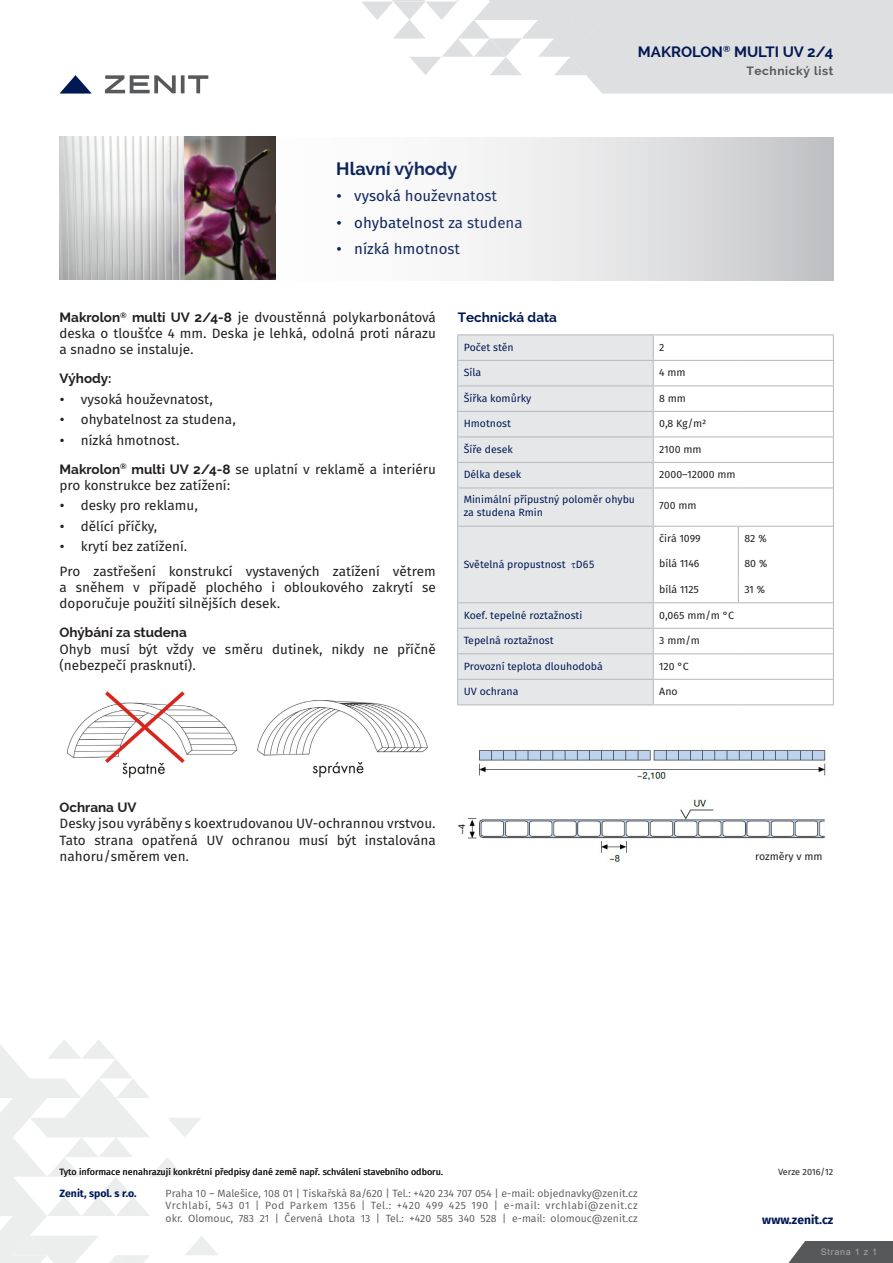
<style>
.page{position:relative;width:893px;height:1263px;background:#fff}
.page>*{position:absolute;margin:0;border:0;box-sizing:border-box;transform-origin:0 0}
.t1{font:700 18px "Raleway";color:#001954}
.t2{font:15px "Fira Sans OT";color:#001954}
.t3{font:700 15px "Raleway";color:#001954}
.Odstavec_9_mez__před{font:13.5px/16.2px "Fira Sans OT";color:#231f20;text-align:justify}
.Použití{font:13.5px/16.2px "Fira Sans OT";color:#231f20}
.Nadpis_odstavce_9{font:700 13.5px "Raleway";color:#231f20}
.Nadpis_nad_tabulkou{font:700 13.5px "Raleway";color:#001954}
.t4{font:700 12px "Raleway";letter-spacing:.05em;color:#57585a}
.www_zenit{font:700 12px "Fira Sans OT";color:#001954}
.Vlastnosti_výčet{font:10.5px/12.6px "Fira Sans OT";color:#001954}
.Paticka_kontaktnich{font:10.5px "Fira Sans";color:#57585a}
.tabulka_regular{font:10.5px "Fira Sans OT";color:#231f20}
.Paticka_kontaktnich-2{font:10.5px "Fira Sans";letter-spacing:.05em;color:#57585a}
.zenit{font:700 10.5px "Fira Sans";color:#001954}
.Odstavec_9_mez_za{font:10.5px "Fira Sans OT";color:#231f20}
.t5{font:9px "Fira Sans OT";color:#231f20}
.Strana{font:9px "Arial";letter-spacing:.08em;color:#a8a9ad}
.s1{font-family:"Raleway";font-weight:700}
</style>
<div class="page">
<svg style="left:362px;top:0;width:531px;height:94px"></svg>
<svg style="left:105px;top:75px;width:103px;height:18px"></svg>
<svg style="left:60px;top:75px;width:32px;height:19px"></svg>
<svg style="left:0;top:1040px;width:218px;height:223px"></svg>
<svg style="left:788px;top:1241px;width:17px;height:22px"></svg>
<div style="left:805px;top:1241px;width:87px;height:22px;background:#57585a"></div>
<svg style="left:470px;top:137px;width:363px;height:143px"></svg>
<img style="left:60px;top:136px;width:216px;height:144px">
<div style="left:458px;top:335px;width:195px;height:369px;background:#e6e7e9"></div>
<hr style="left:457px;top:436px;width:196px;height:1px;background:#bcbdc0">
<hr style="left:653px;top:436px;width:85px;height:1px;background:#bcbdc0">
<hr style="left:738px;top:436px;width:96px;height:1px;background:#bcbdc0">
<hr style="left:457px;top:462px;width:196px;height:1px;background:#bcbdc0">
<hr style="left:653px;top:462px;width:85px;height:1px;background:#bcbdc0">
<hr style="left:738px;top:462px;width:96px;height:1px;background:#bcbdc0">
<hr style="left:457px;top:487px;width:196px;height:1px;background:#bcbdc0">
<hr style="left:653px;top:487px;width:85px;height:1px;background:#bcbdc0">
<hr style="left:738px;top:487px;width:96px;height:1px;background:#bcbdc0">
<hr style="left:653px;top:679px;width:85px;height:1px;background:#bcbdc0">
<hr style="left:738px;top:679px;width:96px;height:1px;background:#bcbdc0">
<hr style="left:457px;top:602px;width:196px;height:1px;background:#bcbdc0">
<hr style="left:457px;top:679px;width:196px;height:1px;background:#bcbdc0">
<hr style="left:457px;top:628px;width:196px;height:1px;background:#bcbdc0">
<hr style="left:457px;top:653px;width:196px;height:1px;background:#bcbdc0">
<hr style="left:457px;top:360px;width:196px;height:1px;background:#bcbdc0">
<hr style="left:457px;top:385px;width:196px;height:1px;background:#bcbdc0">
<hr style="left:457px;top:411px;width:196px;height:1px;background:#bcbdc0">
<hr style="left:653px;top:334px;width:85px;height:1px;background:#bcbdc0">
<hr style="left:738px;top:334px;width:96px;height:1px;background:#bcbdc0">
<hr style="left:653px;top:360px;width:85px;height:1px;background:#bcbdc0">
<hr style="left:738px;top:360px;width:96px;height:1px;background:#bcbdc0">
<hr style="left:653px;top:385px;width:85px;height:1px;background:#bcbdc0">
<hr style="left:738px;top:385px;width:96px;height:1px;background:#bcbdc0">
<hr style="left:653px;top:411px;width:85px;height:1px;background:#bcbdc0">
<hr style="left:738px;top:411px;width:96px;height:1px;background:#bcbdc0">
<svg style="left:833px;top:335px;width:1px;height:152px"></svg>
<hr style="left:833px;top:488px;width:1px;height:38px;background:#bcbdc0">
<hr style="left:457px;top:334px;width:196px;height:1px;background:#bcbdc0">
<svg style="left:457px;top:335px;width:1px;height:152px"></svg>
<svg style="left:653px;top:335px;width:1px;height:152px"></svg>
<hr style="left:457px;top:488px;width:1px;height:38px;background:#bcbdc0">
<hr style="left:653px;top:488px;width:1px;height:38px;background:#bcbdc0">
<svg style="left:833px;top:527px;width:1px;height:177px"></svg>
<hr style="left:653px;top:628px;width:85px;height:1px;background:#bcbdc0">
<hr style="left:738px;top:628px;width:96px;height:1px;background:#bcbdc0">
<hr style="left:653px;top:653px;width:85px;height:1px;background:#bcbdc0">
<hr style="left:738px;top:653px;width:96px;height:1px;background:#bcbdc0">
<hr style="left:457px;top:526px;width:196px;height:1px;background:#bcbdc0">
<svg style="left:457px;top:527px;width:1px;height:177px"></svg>
<svg style="left:653px;top:527px;width:1px;height:177px"></svg>
<hr style="left:457px;top:704px;width:196px;height:1px;background:#bcbdc0">
<hr style="left:653px;top:704px;width:85px;height:1px;background:#bcbdc0">
<hr style="left:738px;top:704px;width:96px;height:1px;background:#bcbdc0">
<hr style="left:653px;top:526px;width:85px;height:1px;background:#bcbdc0">
<hr style="left:738px;top:526px;width:96px;height:1px;background:#bcbdc0">
<hr style="left:738px;top:602px;width:96px;height:1px;background:#bcbdc0">
<svg style="left:738px;top:527px;width:1px;height:75px"></svg>
<hr style="left:653px;top:602px;width:85px;height:1px;background:#bcbdc0">
<img style="left:66px;top:691px;width:362px;height:87px">
<img style="left:457px;top:748px;width:369px;height:114px">
<svg style="left:571px;top:563px;width:4px;height:5px"></svg>
<h1 class="t1" style="left:336px;top:158px;width:122px">Hlavní výhody</h1>
<p class="t2" style="left:336px;top:185px;width:162px">• vysoká houževnatost</p>
<p class="t2" style="left:336px;top:212px;width:188px">• ohybatelnost za studena</p>
<p class="t2" style="left:336px;top:238px;width:125px">• nízká hmotnost</p>
<p class="t3" style="left:638px;top:43px;width:197px">MAKROLON<sup>®</sup> MULTI UV 2/4</p>
<p class="t4" style="left:746px;top:64px;width:89px">Technický list</p>
<p class="Odstavec_9_mez__před" style="left:60px;top:310px;width:378px"><span class="s1">Makrolon</span><sup>®</sup> <span class="s1">multi UV 2/4-8</span> je dvoustěnná polykarbonátová deska o tloušťce 4 mm. Deska je lehká, odolná proti nárazu a snadno se instaluje.</p>
<p class="Nadpis_odstavce_9" style="left:60px;top:371px;width:54px">Výhody:</p>
<p class="Odstavec_9_mez__před" style="left:60px;top:392px;width:155px">• vysoká houževnatost,</p>
<p class="Odstavec_9_mez__před" style="left:60px;top:412px;width:178px">• ohybatelnost za studena,</p>
<p class="Odstavec_9_mez__před" style="left:60px;top:433px;width:122px">• nízká hmotnost.</p>
<p class="Odstavec_9_mez__před" style="left:60px;top:462px;width:378px"><span class="s1">Makrolon</span><sup>®</sup> <span class="s1">multi UV 2/4-8</span> se uplatní v reklamě a interiéru pro konstrukce bez zatížení:</p>
<p class="Odstavec_9_mez__před" style="left:60px;top:499px;width:140px">• desky pro reklamu,</p>
<p class="Odstavec_9_mez__před" style="left:60px;top:519px;width:99px">• dělící příčky,</p>
<p class="Odstavec_9_mez__před" style="left:60px;top:539px;width:129px">• krytí bez zatížení.</p>
<p class="Odstavec_9_mez__před" style="left:60px;top:564px;width:378px">Pro zastřešení konstrukcí vystavených zatížení větrem a sněhem v případě plochého i obloukového zakrytí se doporučuje použití silnějších desek.</p>
<p class="Nadpis_odstavce_9" style="left:60px;top:625px;width:129px">Ohýbání za studena</p>
<p class="Použití" style="left:60px;top:642px;width:378px">Ohyb musí být vždy ve směru dutinek, nikdy ne příčně (nebezpečí prasknutí).</p>
<p class="Nadpis_nad_tabulkou" style="left:458px;top:310px;width:101px">Technická data</p>
<p class="Vlastnosti_výčet" style="left:464px;top:341px;width:52px">Počet stěn</p>
<p class="tabulka_regular" style="left:659px;top:340px;width:7px">2</p>
<p class="Vlastnosti_výčet" style="left:464px;top:367px;width:19px">Síla</p>
<p class="tabulka_regular" style="left:659px;top:365px;width:28px">4 mm</p>
<p class="Vlastnosti_výčet" style="left:464px;top:392px;width:69px">Šířka komůrky</p>
<p class="tabulka_regular" style="left:659px;top:391px;width:28px">8 mm</p>
<p class="Vlastnosti_výčet" style="left:464px;top:418px;width:49px">Hmotnost</p>
<p class="tabulka_regular" style="left:659px;top:416px;width:49px">0,8 Kg/m2</p>
<p class="Vlastnosti_výčet" style="left:464px;top:444px;width:51px">Šíře desek</p>
<p class="tabulka_regular" style="left:659px;top:442px;width:44px">2100 mm</p>
<p class="Vlastnosti_výčet" style="left:464px;top:469px;width:59px">Délka desek</p>
<p class="tabulka_regular" style="left:659px;top:467px;width:78px">2000–12000 mm</p>
<p class="Vlastnosti_výčet" style="left:464px;top:494px;width:173px">Minimální přípustný poloměr ohybu za studena Rmin</p>
<p class="tabulka_regular" style="left:659px;top:498px;width:39px">700 mm</p>
<p class="Vlastnosti_výčet" style="left:464px;top:558px;width:132px">Světelná propustnost D65</p>
<p class="tabulka_regular" style="left:659px;top:531px;width:43px">čirá 1099</p>
<p class="tabulka_regular" style="left:744px;top:531px;width:24px">82 %</p>
<p class="tabulka_regular" style="left:659px;top:556px;width:42px">bílá 1146</p>
<p class="tabulka_regular" style="left:744px;top:556px;width:25px">80 %</p>
<p class="tabulka_regular" style="left:659px;top:582px;width:41px">bílá 1125</p>
<p class="tabulka_regular" style="left:744px;top:582px;width:23px">31 %</p>
<p class="Vlastnosti_výčet" style="left:464px;top:609px;width:120px">Koef. tepelné roztažnosti</p>
<p class="tabulka_regular" style="left:659px;top:608px;width:76px">0,065 mm/m °C</p>
<p class="Vlastnosti_výčet" style="left:464px;top:635px;width:91px">Tepelná roztažnost</p>
<p class="tabulka_regular" style="left:659px;top:633px;width:42px">3 mm/m</p>
<p class="Vlastnosti_výčet" style="left:464px;top:660px;width:141px">Provozní teplota dlouhodobá</p>
<p class="tabulka_regular" style="left:659px;top:659px;width:31px">120 °C</p>
<p class="Vlastnosti_výčet" style="left:464px;top:686px;width:56px">UV ochrana</p>
<p class="tabulka_regular" style="left:659px;top:684px;width:20px">Ano</p>
<p class="Nadpis_odstavce_9" style="left:60px;top:800px;width:78px">Ochrana UV</p>
<p class="Použití" style="left:60px;top:816px;width:378px;text-align:justify">Desky jsou vyráběny s koextrudovanou UV-ochrannou vrstvou.<br>Tato strana opatřená UV ochranou musí být instalována nahoru/směrem ven.</p>
<p class="Odstavec_9_mez_za" style="left:755px;top:849px;width:69px">rozměry v mm</p>
<p class="t5" style="left:60px;top:1166px;width:385px">Tyto informace nenahrazují konkrétní předpisy dané země např. schválení stavebního odboru.</p>
<p class="t5" style="left:778px;top:1166px;width:57px">Verze 2016/12</p>
<p class="zenit" style="left:60px;top:1186px;width:79px">Zenit, spol. s r.o.</p>
<p class="Paticka_kontaktnich" style="left:166px;top:1186px;width:473px">Praha 10 – Malešice, 108 01 | Tiskařská 8a/620 | Tel.: +420 234 707 054 | e-mail: objednavky@zenit.cz</p>
<p class="Paticka_kontaktnich-2" style="left:166px;top:1198px;width:474px">Vrchlabí, 543 01 | Pod Parkem 1356 | Tel.: +420 499 425 190 | e-mail: vrchlabi@zenit.cz</p>
<p class="Paticka_kontaktnich" style="left:166px;top:1211px;width:474px">okr. Olomouc, 783 21 | Červená Lhota 13 | Tel.: +420 585 340 528 | e-mail: olomouc@zenit.cz</p>
<p class="www_zenit" style="left:762px;top:1211px;width:73px">www.zenit.cz</p>
<p class="Strana" style="left:821px;top:1246px;width:58px">Strana 1 z 1</p>
</div>
